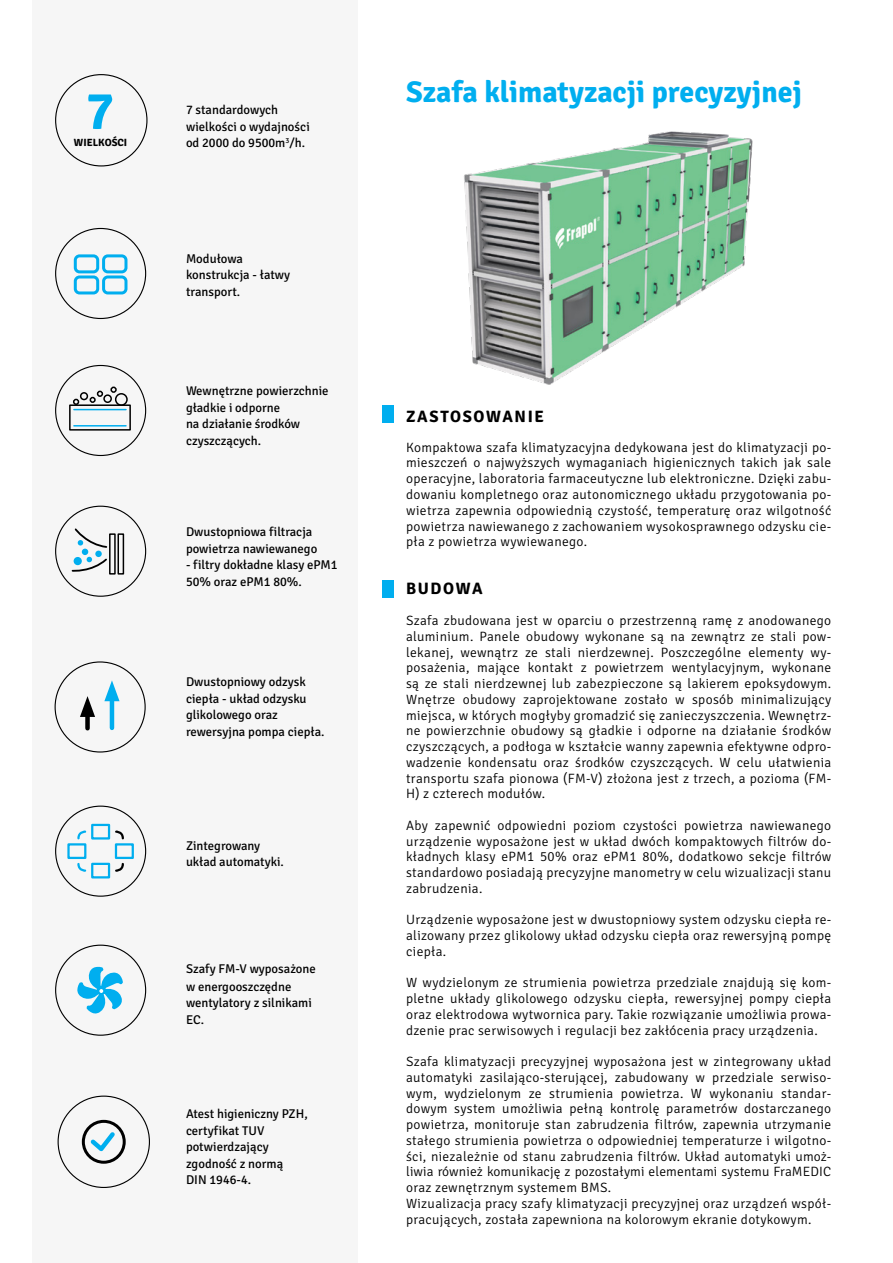
<style>
.page{position:relative;width:893px;height:1263px;background:#fff}
.page>*{position:absolute;margin:0;border:0;box-sizing:border-box;transform-origin:0 0}
.t1{font:700 52.8px "Signika";color:#00aeef}
.t2{font:700 30px "Signika";color:#00aeef}
.t3{font:700 16.5px "Signika";letter-spacing:.1em;color:#000}
.t4{font:300 13.5px/15.8px "Signika";letter-spacing:.025em;color:#000;text-align:justify}
.t5{font:12.75px/16.5px "Signika";color:#000}
.t6{font:700 10.5px "Signika";color:#000}
</style>
<div class="page">
<img style="left:464px;top:131px;width:289px;height:254px">
<div style="left:32px;top:0;width:325px;height:1263px;background:#f6f6f6"></div>
<div style="left:383px;top:405px;width:11px;height:18px;background:#00aeef"></div>
<div style="left:383px;top:580px;width:11px;height:18px;background:#00aeef"></div>
<div style="left:74px;top:254px;width:25px;height:19px;border:3px solid #00aeef;border-radius:4px"></div>
<div style="left:74px;top:275px;width:25px;height:19px;border:3px solid #00aeef;border-radius:4px"></div>
<div style="left:102px;top:254px;width:25px;height:19px;border:3px solid #00aeef;border-radius:4px"></div>
<div style="left:102px;top:275px;width:25px;height:19px;border:3px solid #00aeef;border-radius:4px"></div>
<div style="left:85px;top:709px;width:5px;height:19px;background:#000"></div>
<svg style="left:80px;top:696px;width:15px;height:21px"></svg>
<hr style="left:110px;top:693px;width:4px;height:35px;background:#00aeef">
<svg style="left:104px;top:680px;width:16px;height:21px"></svg>
<div style="left:82px;top:1120px;width:44px;height:44px;border:3px solid #000;border-radius:50%"></div>
<svg style="left:87px;top:1128px;width:32px;height:27px"></svg>
<svg style="left:77px;top:966px;width:46px;height:48px"></svg>
<div style="left:109px;top:533px;width:7px;height:42px;border:1px solid #000"></div>
<div style="left:118px;top:533px;width:6px;height:42px;border:1px solid #000"></div>
<svg style="left:71px;top:528px;width:37px;height:44px"></svg>
<div style="left:74px;top:557px;width:8px;height:8px;background:#00aeef;border-radius:50%"></div>
<div style="left:95px;top:551px;width:7px;height:6px;background:#00aeef;border-radius:50%"></div>
<div style="left:69px;top:404px;width:62px;height:27px;border:2px solid #000"></div>
<svg style="left:72px;top:386px;width:56px;height:21px"></svg>
<hr style="left:74px;top:425px;width:52px;height:2px;background:#00aeef">
<hr style="left:74px;top:409px;width:52px;height:1px;background:#00aeef">
<div style="left:91px;top:824px;width:19px;height:15px;border:2px solid #00aeef"></div>
<div style="left:91px;top:863px;width:19px;height:15px;border:2px solid #00aeef"></div>
<div style="left:115px;top:843px;width:19px;height:16px;border:2px solid #00aeef"></div>
<div style="left:67px;top:843px;width:19px;height:16px;border:2px solid #00aeef"></div>
<svg style="left:77px;top:830px;width:10px;height:10px"></svg>
<svg style="left:77px;top:863px;width:10px;height:9px"></svg>
<svg style="left:115px;top:830px;width:9px;height:10px"></svg>
<svg style="left:115px;top:862px;width:9px;height:10px"></svg>
<h1 class="t1" style="left:86px;top:79px;width:29px">7</h1>
<p class="t6" style="left:74px;top:136px;width:55px">WIELKOŚCI</p>
<p class="t5" style="left:186px;top:102px;width:125px">7 standardowych wielkości o wydajności od 2000 do 9500m<sup>3</sup>/h.</p>
<p class="t5" style="left:186px;top:251px;width:106px">Modułowa konstrukcja - łatwy transport.</p>
<p class="t5" style="left:186px;top:383px;width:144px">Wewnętrzne powierzchnie gładkie i odporne<br>na działanie środków czyszczących.</p>
<p class="t5" style="left:186px;top:524px;width:133px">Dwustopniowa filtracja powietrza nawiewanego</p>
<p class="t5" style="left:186px;top:557px;width:153px">- filtry dokładne klasy ePM1<br>50% oraz ePM1 80%.</p>
<p class="t5" style="left:186px;top:674px;width:140px">Dwustopniowy odzysk ciepła - układ odzysku glikolowego oraz rewersyjna pompa ciepła.</p>
<p class="t5" style="left:186px;top:837px;width:99px">Zintegrowany układ automatyki.</p>
<p class="t5" style="left:186px;top:959px;width:131px;line-height:18px">Szafy FM-V wyposażone w energooszczędne</p>
<p class="t5" style="left:186px;top:995px;width:127px">wentylatory z silnikami<br>EC.</p>
<p class="t5" style="left:186px;top:1106px;width:123px">Atest higieniczny PZH, certyfikat TUV potwierdzający zgodność z normą<br>DIN 1946-4.</p>
<h2 class="t2" style="left:406px;top:73px;width:397px">Szafa klimatyzacji precyzyjnej</h2>
<p class="t3" style="left:406px;top:407px;width:139px">ZASTOSOWANIE</p>
<p class="t4" style="left:406px;top:440px;width:427px">Kompaktowa szafa klimatyzacyjna dedykowana jest do klimatyzacji po&shy;mieszczeń o najwyższych wymaganiach higienicznych takich jak sale operacyjne, laboratoria farmaceutyczne lub elektroniczne. Dzięki zabu&shy;dowaniu kompletnego oraz autonomicznego układu przygotowania po&shy;wietrza zapewnia odpowiednią czystość, temperaturę oraz wilgotność powietrza nawiewanego z zachowaniem wysokosprawnego odzysku cie&shy;pła z powietrza wywiewanego.</p>
<p class="t3" style="left:406px;top:579px;width:78px">BUDOWA</p>
<p class="t4" style="left:406px;top:613px;width:427px">Szafa zbudowana jest w oparciu o przestrzenną ramę z anodowanego aluminium. Panele obudowy wykonane są na zewnątrz ze stali pow&shy;lekanej, wewnątrz ze stali nierdzewnej. Poszczególne elementy wy&shy;posażenia, mające kontakt z powietrzem wentylacyjnym, wykonane są ze stali nierdzewnej lub zabezpieczone są lakierem epoksydowym.<br>Wnętrze obudowy zaprojektowane zostało w sposób minimalizujący miejsca, w których mogłyby gromadzić się zanieczyszczenia. Wewnętrz&shy;ne powierzchnie obudowy są gładkie i odporne na działanie środków czyszczących, a podłoga w kształcie wanny zapewnia efektywne odpro&shy;wadzenie kondensatu oraz środków czyszczących. W celu ułatwienia transportu szafa pionowa (FM-V) złożona jest z trzech, a pozioma (FM-H) z czterech modułów.</p>
<p class="t4" style="left:406px;top:818px;width:427px">Aby zapewnić odpowiedni poziom czystości powietrza nawiewanego urządzenie wyposażone jest w układ dwóch kompaktowych filtrów do&shy;kładnych klasy ePM1 50% oraz ePM1 80%, dodatkowo sekcje filtrów standardowo posiadają precyzyjne manometry w celu wizualizacji stanu zabrudzenia.</p>
<p class="t4" style="left:406px;top:912px;width:427px">Urządzenie wyposażone jest w dwustopniowy system odzysku ciepła re&shy;alizowany przez glikolowy układ odzysku ciepła oraz rewersyjną pompę ciepła.</p>
<p class="t4" style="left:406px;top:975px;width:427px">W wydzielonym ze strumienia powietrza przedziale znajdują się kom&shy;pletne układy glikolowego odzysku ciepła, rewersyjnej pompy ciepła oraz elektrodowa wytwornica pary. Takie rozwiązanie umożliwia prowa&shy;dzenie prac serwisowych i regulacji bez zakłócenia pracy urządzenia.</p>
<p class="t4" style="left:406px;top:1054px;width:427px;text-align:left">Szafa klimatyzacji precyzyjnej wyposażona jest w zintegrowany układ automatyki zasilająco-sterującej, zabudowany w przedziale serwiso&shy;wym, wydzielonym ze strumienia powietrza. W wykonaniu standar&shy;dowym system umożliwia pełną kontrolę parametrów dostarczanego powietrza, monitoruje stan zabrudzenia filtrów, zapewnia utrzymanie stałego strumienia powietrza o odpowiedniej temperaturze i wilgotno&shy;ści, niezależnie od stanu zabrudzenia filtrów. Układ automatyki umoż&shy;liwia również komunikację z pozostałymi elementami systemu FraMEDIC oraz zewnętrznym systemem BMS.<br>Wizualizacja pracy szafy klimatyzacji precyzyjnej oraz urządzeń współ&shy;pracujących, została zapewniona na kolorowym ekranie dotykowym.</p>
</div>
